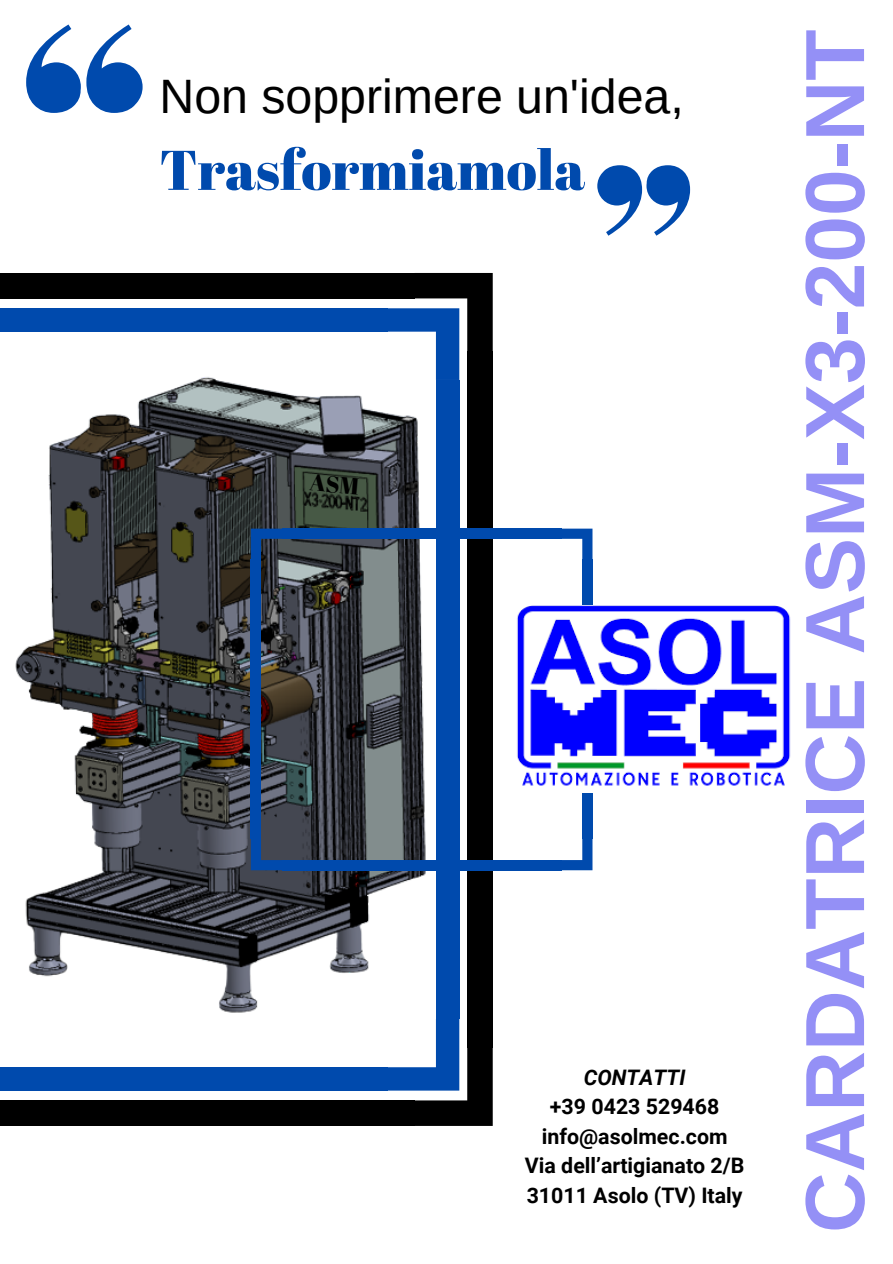
<style>
.page{position:relative;width:893px;height:1264px;background:#fff}
.page>*{position:absolute;margin:0;border:0;box-sizing:border-box;transform-origin:0 0}
.t1{font:700 83.85px "Arimo";color:#9490f6}
.t2{font:55.8px "Abril Fatface";color:#004aad}
.t3{font:48.3px "Arimo";color:#000}
.t4{font:700 21.3px "Roboto";color:#000}
.t5{font:italic 700 21.3px "Roboto";color:#000}
</style>
<div class="page">
<div style="left:0;top:308px;width:387px;height:24px;background:#004aad"></div>
<div style="left:0;top:1067px;width:387px;height:23px;background:#004aad"></div>
<div style="left:467px;top:351px;width:25px;height:696px;background:#000"></div>
<div style="left:0;top:273px;width:414px;height:25px;background:#000"></div>
<div style="left:0;top:1100px;width:414px;height:25px;background:#000"></div>
<svg style="left:387px;top:273px;width:105px;height:107px"></svg>
<svg style="left:387px;top:1018px;width:105px;height:107px"></svg>
<svg style="left:26px;top:24px;width:117px;height:89px"></svg>
<svg style="left:597px;top:165px;width:93px;height:71px"></svg>
<img style="left:15px;top:339px;width:444px;height:683px">
<div style="left:582px;top:560px;width:10px;height:279px;background:#004aad"></div>
<div style="left:251px;top:560px;width:10px;height:279px;background:#004aad"></div>
<div style="left:282px;top:528px;width:279px;height:11px;background:#004aad"></div>
<div style="left:282px;top:860px;width:279px;height:10px;background:#004aad"></div>
<svg style="left:561px;top:528px;width:31px;height:32px"></svg>
<svg style="left:251px;top:528px;width:31px;height:32px"></svg>
<svg style="left:561px;top:839px;width:31px;height:31px"></svg>
<svg style="left:251px;top:839px;width:31px;height:31px"></svg>
<img style="left:517px;top:606px;width:274px;height:186px">
<svg style="left:309px;top:473px;width:50px;height:21px"></svg>
<p class="t3" style="left:159px;top:70px;width:525px">Non sopprimere un'idea,</p>
<p class="t2" style="left:159px;top:131px;width:427px">Trasformiamola</p>
<p class="t5" style="left:583px;top:1065px;width:103px">CONTATTI</p>
<p class="t4" style="left:550px;top:1094px;width:171px">+39 0423 529468</p>
<p class="t4" style="left:541px;top:1124px;width:187px">info@asolmec.com</p>
<p class="t4" style="left:525px;top:1153px;width:221px">Via dell’artigianato 2/B</p>
<p class="t4" style="left:526px;top:1183px;width:217px">31011 Asolo (TV) Italy</p>
<p class="t1" style="left:788px;top:1232px;width:1204px;rotate:-90deg">CARDATRICE ASM-X3-200-NT</p>
</div>
